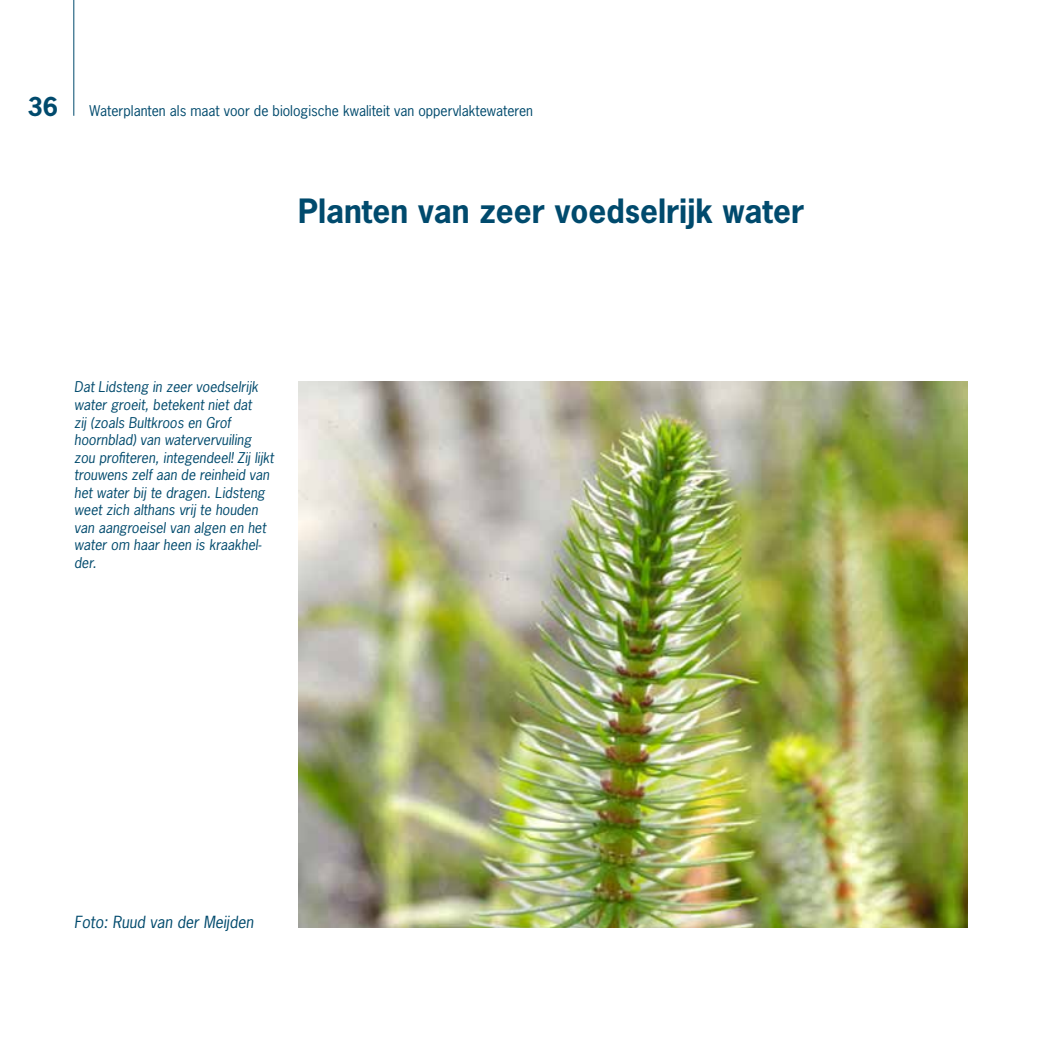
<style>
.page{position:relative;width:1042px;height:1042px;background:#fff}
.page>*{position:absolute;margin:0;border:0;box-sizing:border-box;transform-origin:0 0}
.t1{font:700 31.5px "News Gothic Std";color:#004a6d}
.t2{font:700 24.5px "News Gothic Std";color:#004a6d}
.t3{font:italic 15.75px "News Gothic Std";color:#004a6d}
.t4{font:italic 14px/17.5px "News Gothic Std";color:#004a6d}
.t5{font:14px "News Gothic Std";color:#004a6d}
</style>
<div class="page">
<hr style="left:73px;top:0;width:1px;height:116px;background:#004a6d">
<img style="left:298px;top:382px;width:669px;height:546px">
<h2 class="t2" style="left:28px;top:90px;width:32px">36</h2>
<p class="t5" style="left:90px;top:101px;width:445px">Waterplanten als maat voor de biologische kwaliteit van oppervlaktewateren</p>
<h1 class="t1" style="left:298px;top:190px;width:507px">Planten van zeer voedselrijk water</h1>
<p class="t4" style="left:74px;top:379px;width:201px">Dat Lidsteng in zeer voedselrijk water groeit, betekent niet dat<br>zij (zoals Bultkroos en Grof hoornblad) van watervervuiling zou profiteren, integendeel! Zij lijkt trouwens zelf aan de reinheid van het water bij te dragen. Lidsteng weet zich althans vrij te houden van aangroeisel van algen en het water om haar heen is kraakhel&shy;der.</p>
<p class="t3" style="left:74px;top:911px;width:181px">Foto: Ruud van der Meijden</p>
</div>
